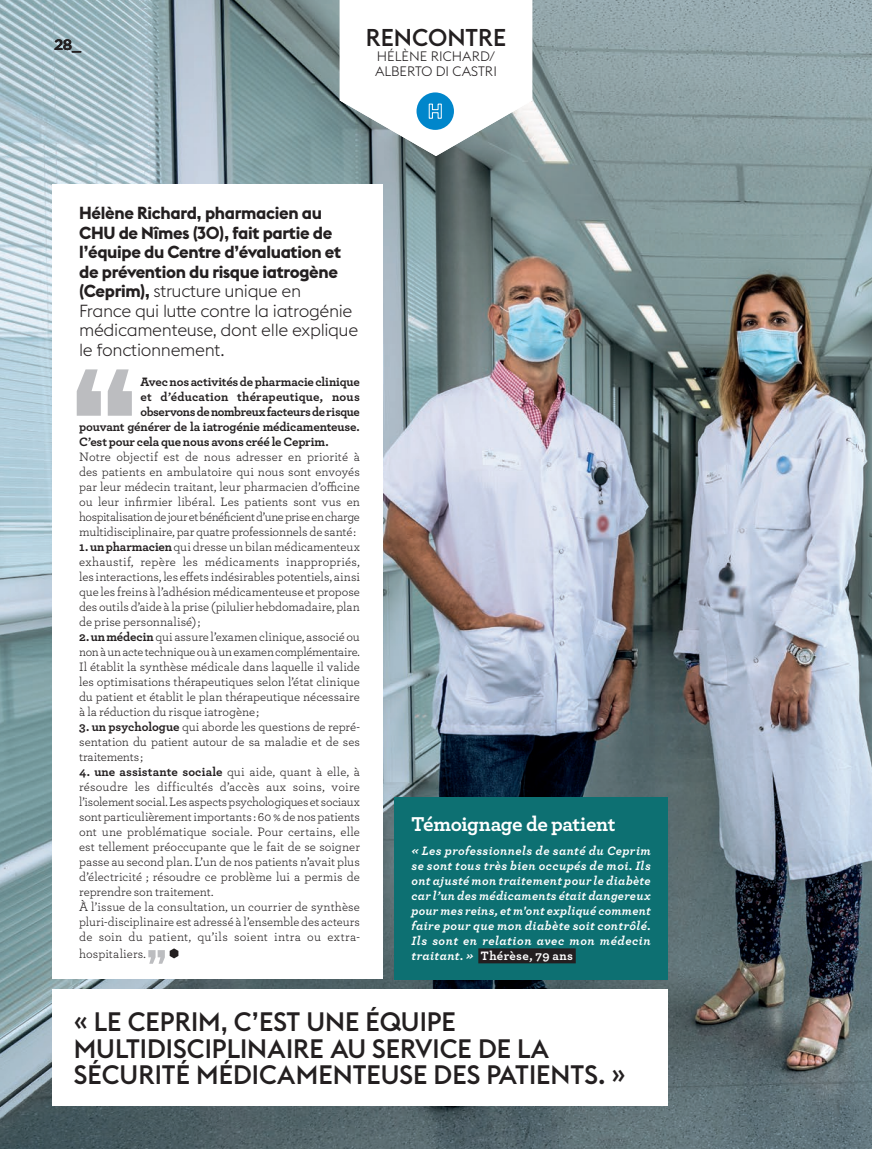
<style>
.page{position:relative;width:872px;height:1149px;background:#fff}
.page>*{position:absolute;margin:0;border:0;box-sizing:border-box;transform-origin:0 0}
.t1{font:500 26.4px/26.4px "Euclid Flex";color:#231f20}
.t2{font:500 24px "Euclid Flex";color:#231f20}
.t3{font:700 21px "Archer";letter-spacing:-.02em;color:#fff}
.t4{font:700 17.25px/19.5px "Euclid Flex";letter-spacing:-.02em;color:#231f20}
.t5{font:500 15px "Gotham";color:#231f20}
.t6{font:300 13.5px/15px "Euclid Flex";color:#231f20}
.t7{font:12.75px/15px "Archer";color:#231f20;text-align:justify}
.t8{font:italic 700 12.75px/15px "Archer";letter-spacing:.035em;color:#fff;text-align:justify}
.t9{font:700 12.75px "Archer";letter-spacing:-.015em;color:#231f20}
.t10{font:700 12.75px "Archer";letter-spacing:.015em;color:#231f20}
.s1{font-weight:300}
.s2{font-weight:700}
.s3{font-style:normal}
</style>
<div class="page">
<img style="left:0;top:0;width:872px;height:1148px">
<div style="left:52px;top:988px;width:616px;height:117px;background:#fff"></div>
<div style="left:52px;top:184px;width:331px;height:795px;background:#fff"></div>
<svg style="left:77px;top:369px;width:55px;height:46px"></svg>
<svg style="left:148px;top:948px;width:30px;height:15px"></svg>
<div style="left:394px;top:796px;width:274px;height:183px;background:#0d7072"></div>
<div style="left:478px;top:948px;width:98px;height:15px;background:#231f20"></div>
<svg style="left:340px;top:0;width:192px;height:156px"></svg>
<p class="t5" style="left:54px;top:35px;width:29px">28_</p>
<h2 class="t2" style="left:366px;top:24px;width:142px">RENCONTRE</h2>
<p class="t6" style="left:375px;top:49px;width:123px">HÉLÈNE RICHARD/<br>ALBERTO DI CASTRI</p>
<h2 class="t2" style="left:366px;top:42px;width:142px">RENCONTRE</h2>
<p class="t6" style="left:365px;top:67px;width:144px">/JEAN-MARC BRETON/</p>
<p class="t4" style="left:79px;top:203px;width:281px">Hélène Richard, pharmacien au<br>CHU de Nîmes (30), fait partie de l’équipe du Centre d’évaluation et de prévention du risque iatrogène (Ceprim), <span class="s1">structure unique en<br>France qui lutte contre la iatrogénie médicamenteuse, dont elle explique le fonctionnement.</span></p>
<p class="t9" style="left:140px;top:371px;width:221px">Avec nos activités de pharmacie clinique</p>
<p class="t10" style="left:140px;top:386px;width:221px">et d’éducation thérapeutique, nous</p>
<p class="t9" style="left:140px;top:401px;width:221px">observons de nombreux facteurs de risque</p>
<p class="t9" style="left:79px;top:416px;width:282px">pouvant générer de la iatrogénie médicamenteuse.</p>
<p class="t9" style="left:79px;top:431px;width:251px">C’est pour cela que nous avons créé le Ceprim.</p>
<p class="t7" style="left:79px;top:448px;width:282px">Notre objectif est de nous adresser en priorité à des patients en ambulatoire qui nous sont envoyés par leur médecin traitant, leur pharmacien d’officine ou leur infirmier libéral. Les patients sont vus en hospitalisation de jour et bénéficient d’une prise en charge multidisciplinaire, par quatre professionnels de santé :</p>
<p class="t7" style="left:79px;top:538px;width:282px"><span class="s2">1. un pharmacien</span> qui dresse un bilan médicamenteux exhaustif, repère les médicaments inappropriés, les interactions, les effets indésirables potentiels, ainsi que les freins à l’adhésion médicamenteuse et propose des outils d’aide à la prise (pilulier hebdomadaire, plan de prise personnalisé) ;</p>
<p class="t7" style="left:79px;top:628px;width:282px"><span class="s2">2. un médecin</span> qui assure l’examen clinique, associé ou non à un acte technique ou à un examen complémentaire.<br>Il établit la synthèse médicale dans laquelle il valide les optimisations thérapeutiques selon l’état clinique du patient et établit le plan thérapeutique nécessaire à la réduction du risque iatrogène ;</p>
<p class="t7" style="left:79px;top:718px;width:282px"><span class="s2">3. un psychologue</span> qui aborde les questions de repré&shy;sentation du patient autour de sa maladie et de ses traitements ;</p>
<p class="t7" style="left:79px;top:763px;width:282px;text-align:left"><span class="s2">4. une assistante sociale</span> qui aide, quant à elle, à résoudre les difficultés d’accès aux soins, voire l’isolement social. Les aspects psychologiques et sociaux sont particulièrement importants : 60 % de nos patients ont une problématique sociale. Pour certains, elle est tellement préoccupante que le fait de se soigner passe au second plan. L’un de nos patients n’avait plus d’électricité ; résoudre ce problème lui a permis de reprendre son traitement.<br>À l’issue de la consultation, un courrier de synthèse pluri-disciplinaire est adressé à l’ensemble des acteurs de soin du patient, qu’ils soient intra ou extra-</p>
<p class="t7" style="left:79px;top:945px;width:68px">hospitaliers.</p>
<h3 class="t3" style="left:411px;top:807px;width:205px">Témoignage de patient</h3>
<p class="t8" style="left:411px;top:841px;width:241px">« Les professionnels de santé du Ceprim se sont tous très bien occupés de moi. Ils ont ajusté mon traitement pour le diabète car l’un des médicaments était dangereux pour mes reins, et m'ont expliqué comment faire pour que mon diabète soit contrôlé.<br>Ils sont en relation avec mon médecin traitant. » <span class="s3">Thérèse, 79 ans</span></p>
<h1 class="t1" style="left:74px;top:1008px;width:553px">« LE CEPRIM, C’EST UNE ÉQUIPE<br>MULTIDISCIPLINAIRE AU SERVICE DE LA<br>SÉCURITÉ MÉDICAMENTEUSE DES PATIENTS. »</h1>
</div>
